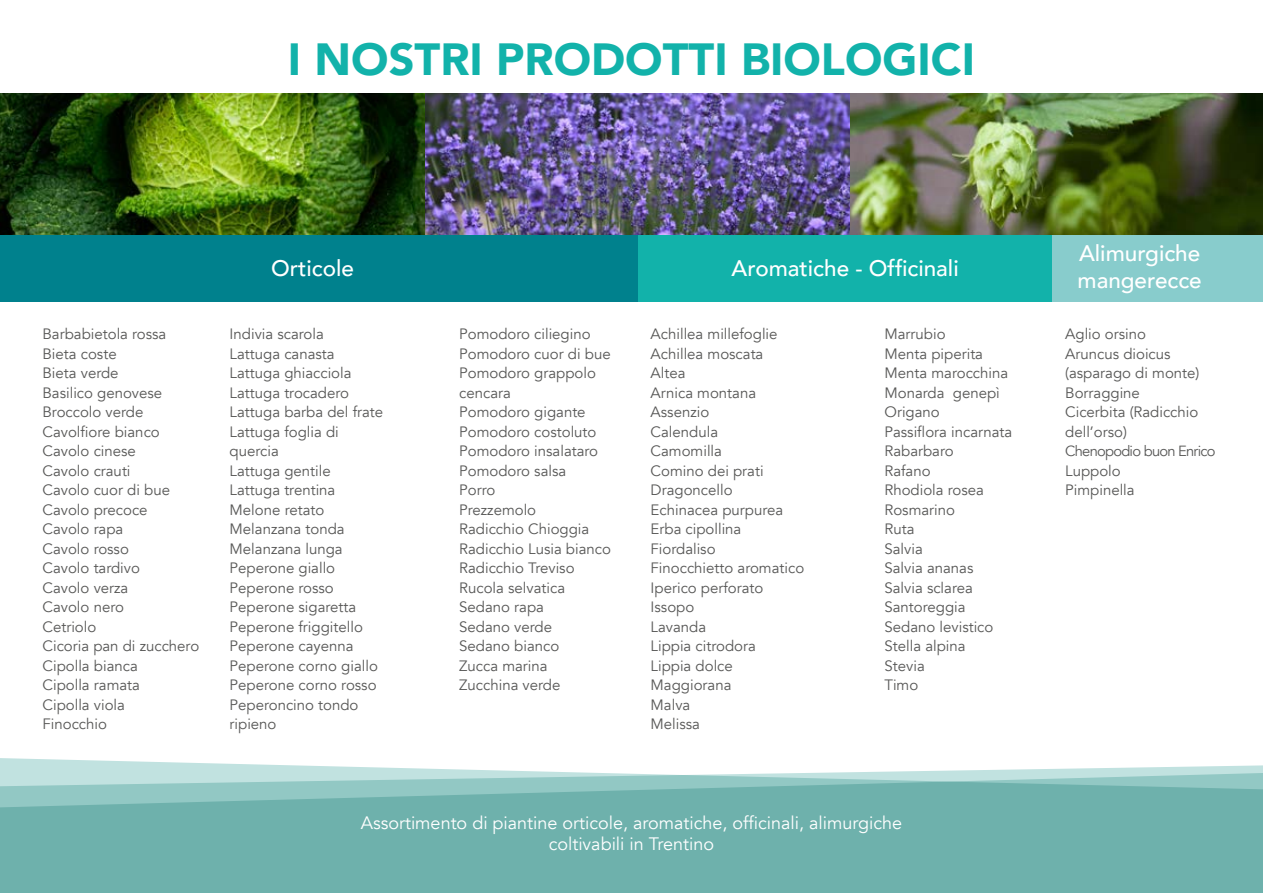
<style>
.page{position:relative;width:1263px;height:893px;background:#fff}
.page>*{position:absolute;margin:0;border:0;box-sizing:border-box;transform-origin:0 0}
.t1{font:900 45px "Avenir";color:#12b2aa}
.t2{font:500 22.5px/27px "Avenir";color:#fff}
.t3{font:18px/21.6px "Avenir";color:#fff;text-align:center}
.t4{font:15px/19.5px "Avenir";color:#575756}
.t5{font:14.7px "Avenir";letter-spacing:-.05em;color:#575756}
</style>
<div class="page">
<div style="left:0;top:235px;width:638px;height:67px;background:#00818d"></div>
<div style="left:638px;top:235px;width:414px;height:67px;background:#12b2aa"></div>
<div style="left:1052px;top:235px;width:211px;height:67px;background:#8cc"></div>
<svg style="left:0;top:758px;width:1263px;height:15px"></svg>
<svg style="left:0;top:773px;width:1263px;height:120px;background:#76b6b1"></svg>
<img style="left:0;top:94px;width:1263px;height:141px">
<h1 class="t1" style="left:288px;top:21px;width:689px">I NOSTRI PRODOTTI BIOLOGICI</h1>
<h2 class="t2" style="left:271px;top:253px;width:84px">Orticole</h2>
<h2 class="t2" style="left:732px;top:253px;width:229px">Aromatiche - Officinali</h2>
<h2 class="t2" style="left:1077px;top:239px;width:126px">Alimurgiche mangerecce</h2>
<p class="t4" style="left:43px;top:325px;width:158px">Barbabietola rossa<br>Bieta coste<br>Bieta verde<br>Basilico genovese<br>Broccolo verde<br>Cavolfiore bianco<br>Cavolo cinese<br>Cavolo crauti<br>Cavolo cuor di bue<br>Cavolo precoce<br>Cavolo rapa<br>Cavolo rosso<br>Cavolo tardivo<br>Cavolo verza<br>Cavolo nero<br>Cetriolo<br>Cicoria pan di zucchero<br>Cipolla bianca<br>Cipolla ramata<br>Cipolla viola<br>Finocchio</p>
<p class="t4" style="left:651px;top:325px;width:155px">Achillea millefoglie<br>Achillea moscata<br>Altea<br>Arnica montana<br>Assenzio<br>Calendula<br>Camomilla<br>Comino dei prati<br>Dragoncello<br>Echinacea purpurea<br>Erba cipollina<br>Fiordaliso<br>Finocchietto aromatico<br>Iperico perforato<br>Issopo<br>Lavanda<br>Lippia citrodora<br>Lippia dolce<br>Maggiorana<br>Malva<br>Melissa</p>
<p class="t4" style="left:1065px;top:325px;width:136px">Aglio orsino<br>Aruncus dioicus (asparago di monte)<br>Borraggine<br>Cicerbita (Radicchio dell’orso)</p>
<p class="t4" style="left:230px;top:325px;width:155px">Indivia scarola<br>Lattuga canasta<br>Lattuga ghiacciola<br>Lattuga trocadero<br>Lattuga barba del frate<br>Lattuga foglia di quercia<br>Lattuga gentile<br>Lattuga trentina<br>Melone retato<br>Melanzana tonda<br>Melanzana lunga<br>Peperone giallo<br>Peperone rosso<br>Peperone sigaretta<br>Peperone friggitello<br>Peperone cayenna<br>Peperone corno giallo<br>Peperone corno rosso<br>Peperoncino tondo ripieno</p>
<p class="t4" style="left:459px;top:325px;width:153px">Pomodoro ciliegino<br>Pomodoro cuor di bue<br>Pomodoro grappolo cencara<br>Pomodoro gigante<br>Pomodoro costoluto<br>Pomodoro insalataro<br>Pomodoro salsa<br>Porro<br>Prezzemolo<br>Radicchio Chioggia<br>Radicchio Lusia bianco<br>Radicchio Treviso<br>Rucola selvatica<br>Sedano rapa<br>Sedano verde<br>Sedano bianco<br>Zucca marina<br>Zucchina verde</p>
<p class="t4" style="left:884px;top:325px;width:129px">Marrubio<br>Menta piperita<br>Menta marocchina<br>Monarda genepì<br>Origano<br>Passiflora incarnata<br>Rabarbaro<br>Rafano<br>Rhodiola rosea<br>Rosmarino<br>Ruta<br>Salvia<br>Salvia ananas<br>Salvia sclarea<br>Santoreggia<br>Sedano levistico<br>Stella alpina<br>Stevia<br>Timo</p>
<p class="t5" style="left:1065px;top:442px;width:152px">Chenopodio buon Enrico</p>
<p class="t4" style="left:1065px;top:461px;width:71px">Luppolo<br>Pimpinella</p>
<p class="t3" style="left:361px;top:812px;width:543px">Assortimento di piantine orticole, aromatiche, officinali, alimurgiche coltivabili in Trentino</p>
</div>
